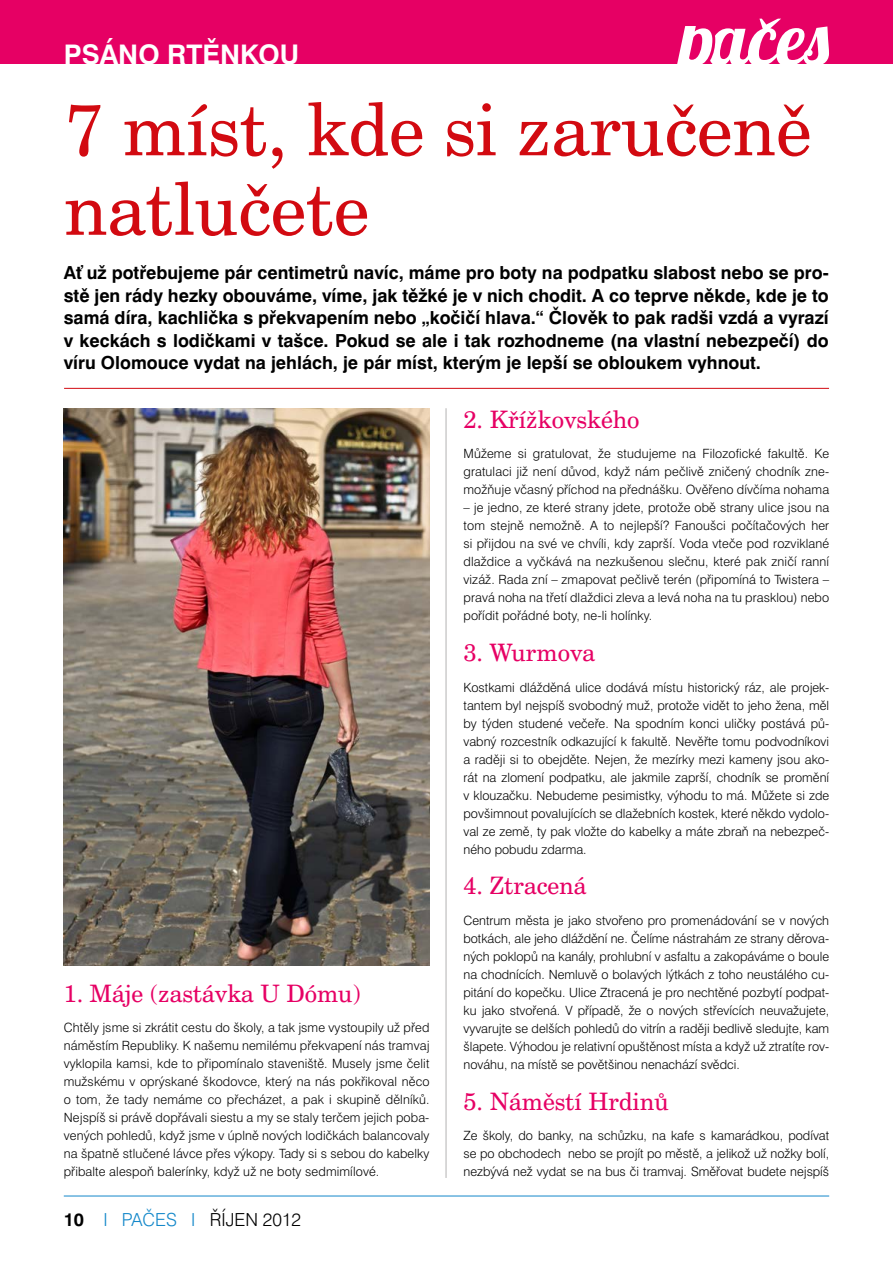
<style>
.page{position:relative;width:893px;height:1263px;background:#fff}
.page>*{position:absolute;margin:0;border:0;box-sizing:border-box;transform-origin:0 0}
.t1{font:72px/79.5px "Century Schoolbook AT";color:#d20a11}
.t2{font:700 27px "Swiss 721 AT";color:#fff}
.t3{font:24px "Century Schoolbook AT";color:#e60064}
.t4{font:700 18px/22.5px "Swiss 721 AT";color:#000;text-align:justify}
.t5{font:300 18px "Swiss 721 AT";color:#000}
.t6{font:300 12.75px/18px "Swiss 721 AT";letter-spacing:.005em;color:#000;text-align:justify}
.s1{font-weight:700}
.s2{color:#1488ca}
</style>
<div class="page">
<hr style="left:64px;top:1195px;width:765px;height:1px;background:#1488ca">
<div style="left:0;top:0;width:893px;height:64px;background:#e60064"></div>
<hr style="left:64px;top:388px;width:765px;height:1px;background:#d20a11">
<hr style="left:446px;top:408px;width:1px;height:770px;background:#b3b2b2">
<svg style="left:677px;top:19px;width:152px;height:45px"></svg>
<img style="left:64px;top:408px;width:366px;height:557px">
<h2 class="t2" style="left:64px;top:38px;width:237px">PSÁNO RTĚNKOU</h2>
<h1 class="t1" style="left:64px;top:89px;width:749px">7 míst, kde si zaručeně natlučete</h1>
<p class="t4" style="left:64px;top:261px;width:766px">Ať už potřebujeme pár centimetrů navíc, máme pro boty na podpatku slabost nebo se pro&shy;stě jen rády hezky obouváme, víme, jak těžké je v nich chodit. A co teprve někde, kde je to samá díra, kachlička s překvapením nebo „kočičí hlava.“ Člověk to pak radši vzdá a vyrazí v keckách s lodičkami v tašce. Pokud se ale i tak rozhodneme (na vlastní nebezpečí) do víru Olomouce vydat na jehlách, je pár míst, kterým je lepší se obloukem vyhnout.</p>
<h3 class="t3" style="left:64px;top:978px;width:299px">1. Máje (zastávka U Dómu)</h3>
<p class="t6" style="left:64px;top:1019px;width:367px">Chtěly jsme si zkrátit cestu do školy, a tak jsme vystoupily už před náměstím Republiky. K našemu nemilému překvapení nás tramvaj vyklopila kamsi, kde to připomínalo staveniště. Musely jsme čelit mužskému v oprýskané škodovce, který na nás pokřikoval něco o tom, že tady nemáme co přecházet, a pak i skupině dělníků.<br>Nejspíš si právě dopřávali siestu a my se staly terčem jejich poba&shy;vených pohledů, když jsme v úplně nových lodičkách balancovaly na špatně stlučené lávce přes výkopy. Tady si s sebou do kabelky přibalte alespoň balerínky, když už ne boty sedmimílové.</p>
<h3 class="t5" style="left:64px;top:1208px;width:239px"><span class="s1">10</span> <span class="s2">I PAČES I</span> ŘÍJEN 2012</h3>
<h3 class="t3" style="left:463px;top:404px;width:178px">2. Křížkovského</h3>
<p class="t6" style="left:463px;top:445px;width:367px">Můžeme si gratulovat, že studujeme na Filozofické fakultě. Ke gratulaci již není důvod, když nám pečlivě zničený chodník zne&shy;možňuje včasný příchod na přednášku. Ověřeno dívčíma nohama</p>
<p class="t6" style="left:463px;top:499px;width:367px">– je jedno, ze které strany jdete, protože obě strany ulice jsou na tom stejně nemožně. A to nejlepší? Fanoušci počítačových her si přijdou na své ve chvíli, kdy zaprší. Voda vteče pod rozviklané dlaždice a vyčkává na nezkušenou slečnu, které pak zničí ranní vizáž. Rada zní – zmapovat pečlivě terén (připomíná to Twistera – pravá noha na třetí dlaždici zleva a levá noha na tu prasklou) nebo pořídit pořádné boty, ne-li holínky.</p>
<h3 class="t3" style="left:463px;top:638px;width:133px">3. Wurmova</h3>
<p class="t6" style="left:463px;top:678px;width:367px">Kostkami dlážděná ulice dodává místu historický ráz, ale projek&shy;tantem byl nejspíš svobodný muž, protože vidět to jeho žena, měl by týden studené večeře. Na spodním konci uličky postává pů&shy;vabný rozcestník odkazující k fakultě. Nevěřte tomu podvodníkovi a raději si to obejděte. Nejen, že mezírky mezi kameny jsou ako&shy;rát na zlomení podpatku, ale jakmile zaprší, chodník se promění v klouzačku. Nebudeme pesimistky, výhodu to má. Můžete si zde povšimnout povalujících se dlažebních kostek, které někdo vydolo&shy;val ze země, ty pak vložte do kabelky a máte zbraň na nebezpeč&shy;ného pobudu zdarma.</p>
<h3 class="t3" style="left:463px;top:871px;width:124px">4. Ztracená</h3>
<p class="t6" style="left:463px;top:911px;width:367px">Centrum města je jako stvořeno pro promenádování se v nových botkách, ale jeho dláždění ne. Čelíme nástrahám ze strany děrova&shy;ných poklopů na kanály, prohlubní v asfaltu a zakopáváme o boule na chodnících. Nemluvě o bolavých lýtkách z toho neustálého cu&shy;pitání do kopečku. Ulice Ztracená je pro nechtěné pozbytí podpat&shy;ku jako stvořená. V případě, že o nových střevících neuvažujete, vyvarujte se delších pohledů do vitrín a raději bedlivě sledujte, kam šlapete. Výhodou je relativní opuštěnost místa a když už ztratíte rov&shy;nováhu, na místě se povětšinou nenachází svědci.</p>
<h3 class="t3" style="left:463px;top:1086px;width:207px">5. Náměstí Hrdinů</h3>
<p class="t6" style="left:463px;top:1127px;width:367px">Ze školy, do banky, na schůzku, na kafe s kamarádkou, podívat se po obchodech nebo se projít po městě, a jelikož už nožky bolí, nezbývá než vydat se na bus či tramvaj. Směřovat budete nejspíš</p>
</div>
